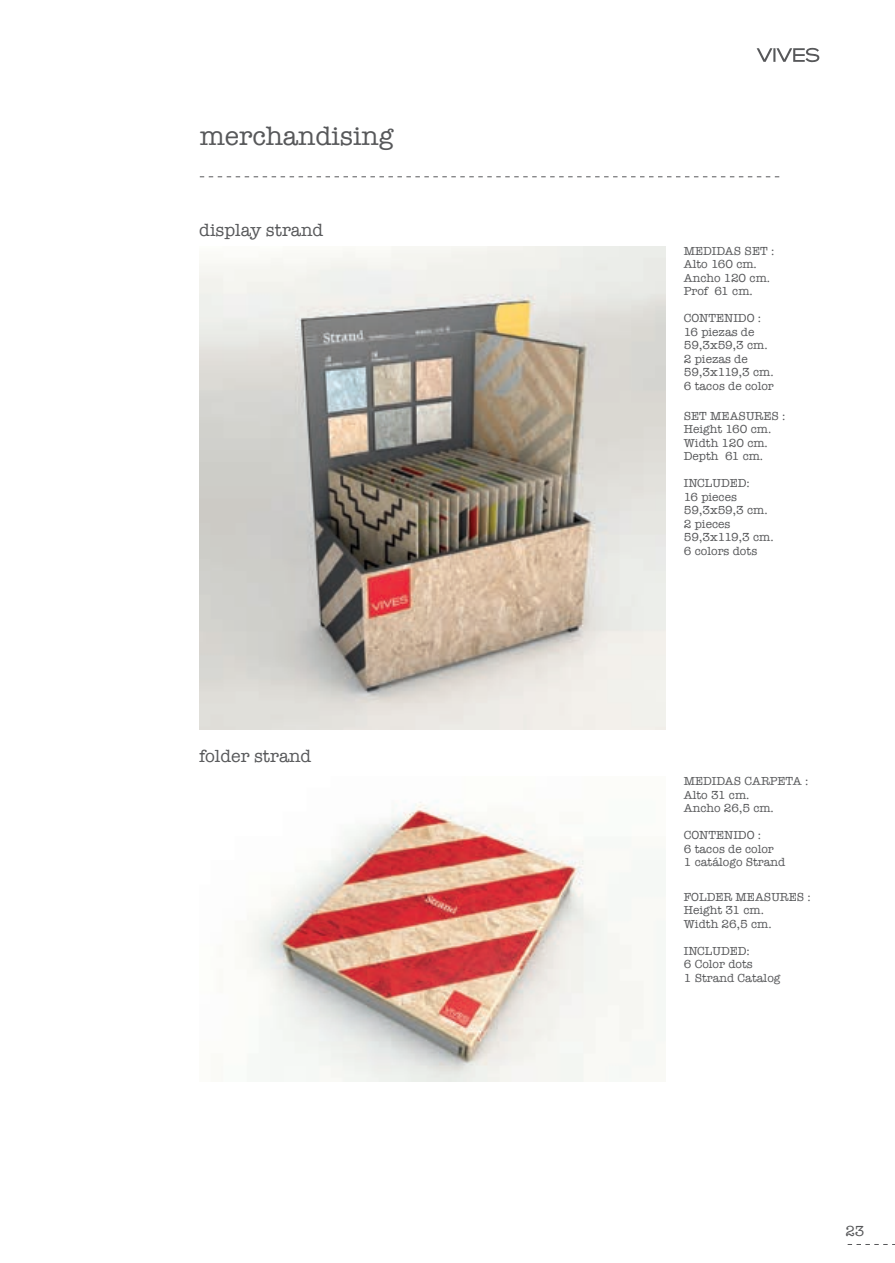
<style>
.page{position:relative;width:895px;height:1263px;background:#fff}
.page>*{position:absolute;margin:0;border:0;box-sizing:border-box;transform-origin:0 0}
.t1{font:27px "American Typewriter";color:#57585a}
.t2{font:18px "American Typewriter";color:#57585a}
.t3{font:15px "American Typewriter";color:#57585a}
.t4{font:12px/13.5px "American Typewriter";color:#57585a}
</style>
<div class="page">
<svg style="left:757px;top:48px;width:62px;height:14px"></svg>
<img style="left:200px;top:246px;width:465px;height:483px">
<img style="left:246px;top:801px;width:398px;height:280px">
<svg style="left:200px;top:176px;width:579px;height:1px"></svg>
<h1 class="t1" style="left:200px;top:115px;width:195px">merchandising</h1>
<h2 class="t2" style="left:199px;top:216px;width:126px">display strand</h2>
<h2 class="t2" style="left:199px;top:742px;width:114px">folder strand</h2>
<p class="t4" style="left:684px;top:243px;width:92px">MEDIDAS SET :<br>Alto 160 cm.<br>Ancho 120 cm.<br>Prof 61 cm.</p>
<p class="t4" style="left:684px;top:311px;width:92px">CONTENIDO :<br>16 piezas de<br>59,3x59,3 cm.<br>2 piezas de<br>59,3x119,3 cm.<br>6 tacos de color</p>
<p class="t4" style="left:684px;top:408px;width:103px">SET MEASURES :<br>Height 160 cm.<br>Width 120 cm.<br>Depth 61 cm.</p>
<p class="t4" style="left:684px;top:476px;width:91px">INCLUDED:<br>16 pieces<br>59,3x59,3 cm.<br>2 pieces<br>59,3x119,3 cm.<br>6 colors dots</p>
<p class="t4" style="left:684px;top:773px;width:126px">MEDIDAS CARPETA :<br>Alto 31 cm.<br>Ancho 26,5 cm.</p>
<p class="t4" style="left:684px;top:827px;width:103px">CONTENIDO :<br>6 tacos de color<br>1 catálogo Strand</p>
<p class="t4" style="left:684px;top:889px;width:128px">FOLDER MEASURES :<br>Height 31 cm.<br>Width 26,5 cm.</p>
<p class="t4" style="left:684px;top:943px;width:98px">INCLUDED:<br>6 Color dots<br>1 Strand Catalog</p>
<p class="t3" style="left:845px;top:1219px;width:20px">23</p>
</div>
